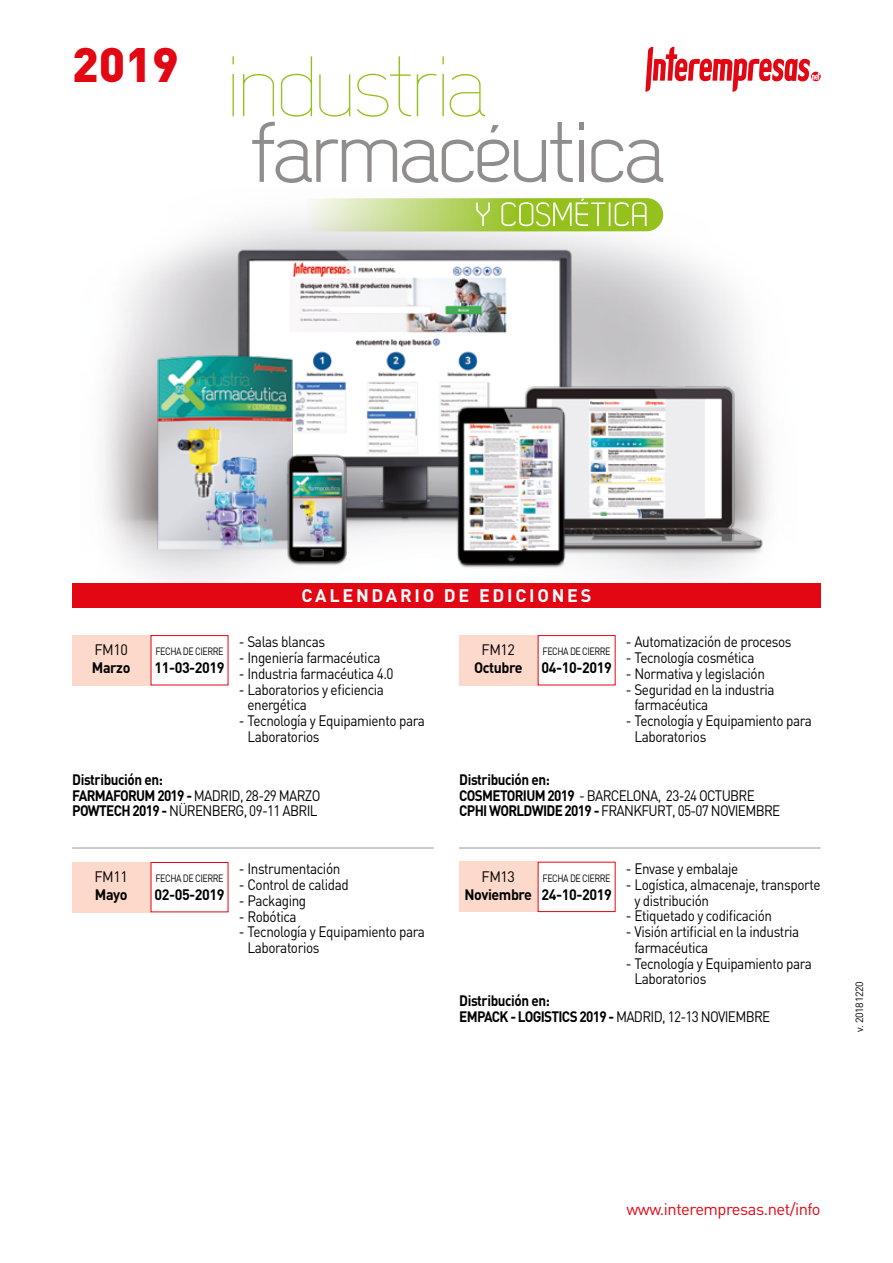
<style>
.page{position:relative;width:893px;height:1263px;background:#fff}
.page>*{position:absolute;margin:0;border:0;box-sizing:border-box;transform-origin:0 0}
.t1{font:900 47.85px "DIN";color:#e30613}
.t2{font:700 18px "DIN";letter-spacing:.15em;color:#fff}
.t3{font:16.5px "DIN";letter-spacing:-.03em;color:#e30613}
.t4{font:15px/15.8px "DIN";letter-spacing:-.03em;color:#000;scale:.9 1}
.t5{font:700 15px/15.8px "DIN";letter-spacing:-.03em;color:#000;scale:.9 1}
.t6{font:700 15px "DIN";letter-spacing:-.03em;color:#000;scale:.95 1}
.t7{font:700 15px/15.8px "DIN";letter-spacing:-.05em;color:#000;scale:.9 1}
.t8{font:15px "DIN";letter-spacing:-.03em;color:#000;scale:.95 1}
.t9{font:10.5px "DIN";letter-spacing:-.05em;color:#000;scale:.85 1}
.t10{font:10.5px "DIN";letter-spacing:-.03em;color:#000}
.s1{font-weight:400}
</style>
<div class="page">
<img style="left:75px;top:180px;width:746px;height:404px">
<img style="left:218px;top:233px;width:372px;height:311px">
<img style="left:483px;top:374px;width:292px;height:195px">
<img style="left:442px;top:394px;width:138px;height:189px">
<img style="left:136px;top:317px;width:177px;height:247px">
<img style="left:267px;top:441px;width:98px;height:143px">
<svg style="left:645px;top:47px;width:175px;height:45px"></svg>
<div style="left:72px;top:584px;width:749px;height:24px;background:#e30613"></div>
<div style="left:72px;top:635px;width:79px;height:50px;background:#fcd9ca"></div>
<div style="left:151px;top:635px;width:77px;height:50px;background:#fff;border:1px solid #e30613"></div>
<div style="left:459px;top:635px;width:79px;height:50px;background:#fcd9ca"></div>
<div style="left:459px;top:862px;width:79px;height:50px;background:#fcd9ca"></div>
<div style="left:538px;top:635px;width:77px;height:50px;background:#fff;border:1px solid #e30613"></div>
<div style="left:538px;top:862px;width:77px;height:50px;background:#fff;border:1px solid #e30613"></div>
<hr style="left:72px;top:848px;width:362px;height:1px;background:#91989c">
<hr style="left:459px;top:848px;width:361px;height:1px;background:#91989c">
<div style="left:72px;top:862px;width:79px;height:50px;background:#fcd9ca"></div>
<div style="left:151px;top:862px;width:77px;height:50px;background:#fff;border:1px solid #e30613"></div>
<svg style="left:233px;top:56px;width:340px;height:127px"></svg>
<div style="left:579px;top:122px;width:5px;height:8px;background:#908d8d"></div>
<div style="left:579px;top:140px;width:5px;height:42px;background:#908d8d"></div>
<svg style="left:591px;top:139px;width:72px;height:44px"></svg>
<svg style="left:305px;top:198px;width:358px;height:34px;background:#bbd573"></svg>
<h1 class="t1" style="left:72px;top:32px;width:108px">2019</h1>
<p class="t8" style="left:94px;top:640px;width:37px">FM10</p>
<p class="t6" style="left:92px;top:658px;width:42px">Marzo</p>
<p class="t9" style="left:155px;top:645px;width:82px">FECHA DE CIERRE</p>
<p class="t6" style="left:154px;top:658px;width:75px">11-03-2019</p>
<p class="t2" style="left:302px;top:584px;width:291px">CALENDARIO DE EDICIONES</p>
<p class="t4" style="left:239px;top:634px;width:97px">- Salas blancas</p>
<p class="t4" style="left:239px;top:650px;width:159px">- Ingeniería farmacéutica</p>
<p class="t4" style="left:239px;top:665px;width:173px">- Industria farmacéutica 4.0</p>
<p class="t4" style="left:247px;top:681px;width:153px;text-indent:-9px">- Laboratorios y eficiencia energética</p>
<p class="t4" style="left:247px;top:713px;width:199px;text-indent:-9px">- Tecnología y Equipamiento para<br>Laboratorios</p>
<p class="t8" style="left:481px;top:640px;width:37px">FM12</p>
<p class="t6" style="left:474px;top:658px;width:53px">Octubre</p>
<p class="t9" style="left:543px;top:645px;width:82px">FECHA DE CIERRE</p>
<p class="t6" style="left:541px;top:658px;width:75px">04-10-2019</p>
<p class="t4" style="left:626px;top:634px;width:186px">- Automatización de procesos</p>
<p class="t4" style="left:626px;top:650px;width:144px">- Tecnología cosmética</p>
<p class="t4" style="left:626px;top:665px;width:156px">- Normativa y legislación</p>
<p class="t4" style="left:634px;top:681px;width:157px;text-indent:-9px">- Seguridad en la industria farmacéutica</p>
<p class="t4" style="left:634px;top:713px;width:199px;text-indent:-9px">- Tecnología y Equipamiento para<br>Laboratorios</p>
<p class="t5" style="left:72px;top:771px;width:277px">Distribución en:<br>FARMAFORUM 2019 - <span class="s1">MADRID, 28-29 MARZO<br></span>POWTECH 2019 - <span class="s1">NÜRENBERG, 09-11 ABRIL</span></p>
<p class="t5" style="left:459px;top:771px;width:358px">Distribución en:<br>COSMETORIUM 2019 <span class="s1">- BARCELONA, 23-24 OCTUBRE<br></span>CPHI WORLDWIDE 2019 - <span class="s1">FRANKFURT, 05-07 NOVIEMBRE</span></p>
<p class="t8" style="left:94px;top:867px;width:37px">FM11</p>
<p class="t6" style="left:95px;top:885px;width:36px">Mayo</p>
<p class="t9" style="left:155px;top:871px;width:82px">FECHA DE CIERRE</p>
<p class="t6" style="left:154px;top:885px;width:75px">02-05-2019</p>
<p class="t4" style="left:239px;top:861px;width:114px">- Instrumentación</p>
<p class="t4" style="left:239px;top:876px;width:124px">- Control de calidad</p>
<p class="t4" style="left:239px;top:892px;width:76px">- Packaging</p>
<p class="t4" style="left:239px;top:908px;width:66px">- Robótica</p>
<p class="t4" style="left:247px;top:924px;width:199px;text-indent:-9px">- Tecnología y Equipamiento para<br>Laboratorios</p>
<p class="t8" style="left:481px;top:867px;width:37px">FM13</p>
<p class="t6" style="left:465px;top:884px;width:72px">Noviembre</p>
<p class="t9" style="left:543px;top:871px;width:82px">FECHA DE CIERRE</p>
<p class="t6" style="left:541px;top:884px;width:75px">24-10-2019</p>
<p class="t4" style="left:626px;top:860px;width:126px">- Envase y embalaje</p>
<p class="t4" style="left:634px;top:876px;width:208px;text-indent:-9px">- Logística, almacenaje, transporte y distribución</p>
<p class="t4" style="left:626px;top:908px;width:164px">- Etiquetado y codificación</p>
<p class="t4" style="left:634px;top:923px;width:185px;text-indent:-9px">- Visión artificial en la industria farmacéutica</p>
<p class="t4" style="left:634px;top:955px;width:199px;text-indent:-9px">- Tecnología y Equipamiento para<br>Laboratorios</p>
<p class="t7" style="left:459px;top:992px;width:347px">Distribución en:<br>EMPACK - LOGISTICS 2019 - <span class="s1">MADRID, 12-13 NOVIEMBRE</span></p>
<p class="t10" style="left:853px;top:1031px;width:52px;rotate:-90deg">v. 20181220</p>
<p class="t3" style="left:626px;top:1199px;width:196px">www.interempresas.net/info</p>
</div>
